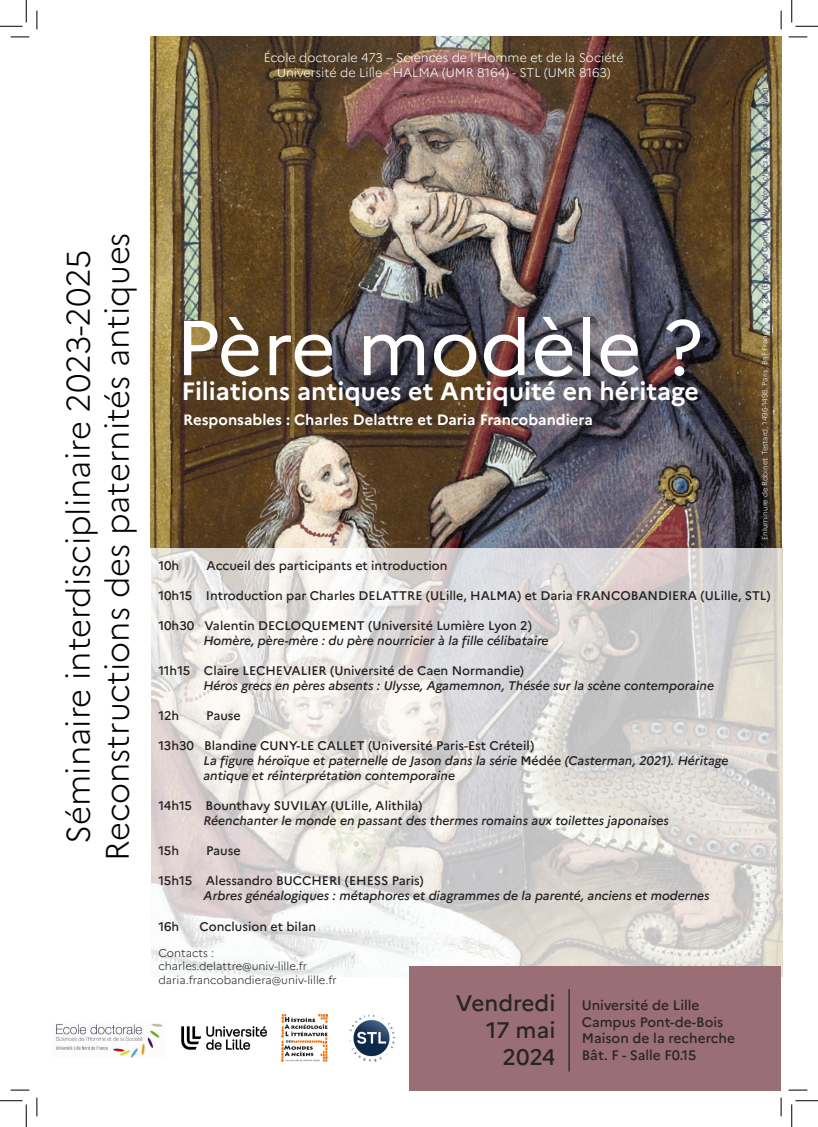
<style>
.page{position:relative;width:818px;height:1127px;background:#fff}
.page>*{position:absolute;margin:0;border:0;box-sizing:border-box;transform-origin:0 0}
.t1{font:77.5px "Marianne";color:#fff}
.t2{font:300 32.5px "Marianne";color:#000}
.t3{font:700 25px "Marianne";color:#fff}
.t4{font:500 22.5px "Marianne";color:#282426}
.t5{font:700 15px "Marianne";color:#fff}
.t6{font:500 13.75px "Marianne";color:#282426}
.t7{font:500 12.5px "Marianne";color:#231f20}
.t8{font:italic 500 12.5px/15px "Marianne";color:#231f20}
.t9{font:300 12.5px "Marianne";color:#fff}
.t10{font:300 11.25px "Marianne";color:#231f20}
.t11{font:300 7.5px "Marianne";color:#fff}
.s1{color:#231f20}
.s2{font-style:italic;color:#231f20}
.s3{font-style:inherit}
.s4{font-style:normal}
</style>
<div class="page">
<img style="left:150px;top:37px;width:631px;height:510px">
<img style="left:152px;top:547px;width:630px;height:429px">
<img style="left:281px;top:1014px;width:47px;height:46px">
<img style="left:181px;top:1026px;width:86px;height:24px">
<img style="left:349px;top:1014px;width:46px;height:48px">
<img style="left:55px;top:1023px;width:108px;height:34px">
<div style="left:409px;top:965px;width:371px;height:124px;background:#9a6e75"></div>
<hr style="left:568px;top:988px;width:2px;height:83px;background:#282426">
<svg style="left:11px;top:36px;width:18px;height:2px"></svg>
<svg style="left:788px;top:36px;width:19px;height:2px"></svg>
<svg style="left:11px;top:1089px;width:18px;height:1px"></svg>
<svg style="left:788px;top:1089px;width:19px;height:1px"></svg>
<svg style="left:36px;top:11px;width:2px;height:18px"></svg>
<svg style="left:36px;top:1097px;width:2px;height:18px"></svg>
<svg style="left:780px;top:11px;width:2px;height:18px"></svg>
<svg style="left:780px;top:1097px;width:2px;height:18px"></svg>
<svg style="left:0;top:0;width:27px;height:27px"></svg>
<svg style="left:0;top:1100px;width:27px;height:26px"></svg>
<svg style="left:791px;top:0;width:27px;height:27px"></svg>
<svg style="left:791px;top:1100px;width:27px;height:26px"></svg>
<p class="t2" style="left:92px;top:860px;width:630px;rotate:-90deg">Reconstructions des paternités antiques</p>
<p class="t2" style="left:53px;top:843px;width:595px;rotate:-90deg">Séminaire interdisciplinaire 2023-2025</p>
<p class="t9" style="left:264px;top:48px;width:362px">École doctorale 473 – Sciences de l’Homme et de la Société</p>
<p class="t9" style="left:277px;top:63px;width:335px">Université de Lille - HALMA (UMR 8164) - STL (UMR 8163)</p>
<p class="t1" style="left:175px;top:288px;width:528px">Père modèle ?</p>
<p class="t5" style="left:183px;top:408px;width:411px">Responsables : Charles Delattre et Daria Francobandiera</p>
<p class="t3" style="left:181px;top:371px;width:519px">Filiations antiques et Antiquité en héritage</p>
<p class="t11" style="left:759px;top:540px;width:454px;rotate:-90deg">Enluminure de Robinet Testard, 1496-1498. Paris, BnF Français <span class="s1">143, 28r (Évrard de Conty,</span> <span class="s2">Le livre des échecs amoureux moralisés</span><span class="s1">)</span></p>
<p class="t7" style="left:158px;top:556px;width:23px">10h</p>
<p class="t7" style="left:206px;top:556px;width:243px">Accueil des participants et introduction</p>
<p class="t7" style="left:158px;top:586px;width:614px">10h15 Introduction par Charles <span class="s3">DELATTRE</span> (ULille, HALMA) et Daria FRANCOBANDIERA (ULille, STL)</p>
<p class="t7" style="left:158px;top:616px;width:375px">10h30 Valentin DECLOQUEMENT (Université Lumière Lyon 2)</p>
<p class="t8" style="left:203px;top:632px;width:347px">Homère, père-mère : du père nourricier à la fille célibataire</p>
<p class="t7" style="left:158px;top:661px;width:367px">11h15 Claire LECHEVALIER (Université de Caen Normandie)</p>
<p class="t8" style="left:203px;top:677px;width:512px">Héros grecs en pères absents : Ulysse, Agamemnon, Thésée sur la scène contemporaine</p>
<p class="t7" style="left:158px;top:706px;width:22px">12h</p>
<p class="t7" style="left:206px;top:706px;width:36px">Pause</p>
<p class="t7" style="left:158px;top:736px;width:377px">13h30 Blandine CUNY-LE CALLET (Université Paris-Est Créteil)</p>
<p class="t8" style="left:203px;top:752px;width:526px">La figure héroïque et paternelle de Jason dans la série <span class="s4">Médée</span> (Casterman, 2021). Héritage antique et réinterprétation contemporaine</p>
<p class="t7" style="left:158px;top:796px;width:266px">14h15 Bounthavy SUVILAY (ULille, Alithila)</p>
<p class="t8" style="left:203px;top:812px;width:467px">Réenchanter le monde en passant des thermes romains aux toilettes japonaises</p>
<p class="t7" style="left:158px;top:841px;width:22px">15h</p>
<p class="t7" style="left:206px;top:841px;width:36px">Pause</p>
<p class="t7" style="left:158px;top:871px;width:267px">15h15 Alessandro BUCCHERI (EHESS Paris)</p>
<p class="t8" style="left:203px;top:887px;width:508px">Arbres généalogiques : métaphores et diagrammes de la parenté, anciens et modernes</p>
<p class="t7" style="left:158px;top:916px;width:23px">16h</p>
<p class="t7" style="left:200px;top:916px;width:118px">Conclusion et bilan</p>
<p class="t10" style="left:158px;top:943px;width:57px">Contacts :</p>
<p class="t10" style="left:158px;top:957px;width:150px">charles.delattre@univ-lille.fr</p>
<p class="t10" style="left:158px;top:970px;width:180px">daria.francobandiera@univ-lille.fr</p>
<p class="t4" style="left:456px;top:985px;width:101px">Vendredi</p>
<p class="t4" style="left:486px;top:1012px;width:71px">17 mai</p>
<p class="t4" style="left:503px;top:1039px;width:54px">2024</p>
<p class="t6" style="left:582px;top:994px;width:119px">Université de Lille</p>
<p class="t6" style="left:582px;top:1010px;width:143px">Campus Pont-de-Bois</p>
<p class="t6" style="left:582px;top:1027px;width:155px">Maison de la recherche</p>
<p class="t6" style="left:582px;top:1043px;width:116px">Bât. F - Salle F0.15</p>
</div>
